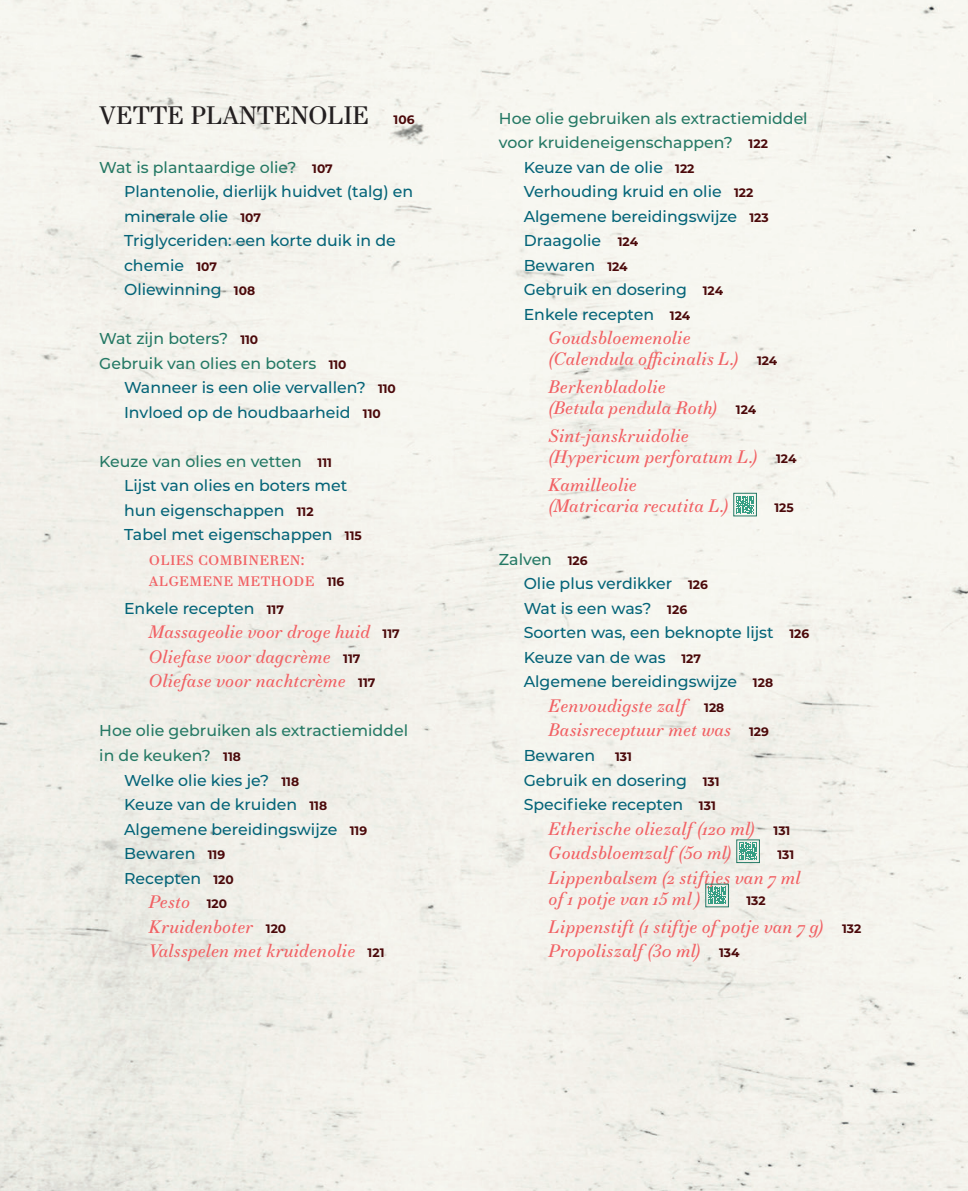
<style>
.page{position:relative;width:968px;height:1191px;background:#fff}
.page>*{position:absolute;margin:0;border:0;box-sizing:border-box;transform-origin:0 0}
.t1{font:24.5px "Essonnes Text";color:#231f20}
.t2{font:italic 17.5px/24.5px "Essonnes Text";letter-spacing:.01em;color:#f16164}
.t3{font:17.5px/21px "Essonnes Text";letter-spacing:.01em;color:#f16164}
.t4{font:500 15.75px/24.5px "Montserrat";color:#046478}
.t5{font:500 15.75px "Montserrat";color:#257965}
.t6{font:700 12.25px "Montserrat";color:#4b090a}
.s1{font-family:"Montserrat";font-weight:700;font-size:12.25px;color:#4b090a}
.s2{color:#257965}
.s3{font-weight:700;font-size:12.25px;color:#4b090a}
.s4{font-family:"Montserrat";font-weight:700;font-style:normal;font-size:12.25px;color:#4b090a}
</style>
<div class="page">
<img style="left:0;top:0;width:967px;height:1191px">
<svg style="left:736px;top:496px;width:17px;height:17px"></svg>
<div style="left:733px;top:493px;width:23px;height:23px;border:1px solid #257965"></div>
<svg style="left:739px;top:842px;width:17px;height:18px"></svg>
<svg style="left:708px;top:887px;width:18px;height:17px"></svg>
<div style="left:705px;top:884px;width:23px;height:23px;border:1px solid #257965"></div>
<h1 class="t1" style="left:99px;top:97px;width:317px">VETTE PLANTENOLIE <span class="s1">106</span></h1>
<p class="t4" style="left:124px;top:154px;width:291px;text-indent:-25px"><span class="s2">Wat is plantaardige olie?</span> <span class="s3">107<br></span>Plantenolie, dierlijk huidvet (talg) en minerale olie <span class="s3">107<br></span>Triglyceriden: een korte duik in de chemie <span class="s3">107<br></span>Oliewinning <span class="s3">108</span></p>
<p class="t5" style="left:99px;top:328px;width:160px">Wat zijn boters? <span class="s3">110</span></p>
<p class="t5" style="left:99px;top:352px;width:249px">Gebruik van olies en boters <span class="s3">110</span></p>
<p class="t4" style="left:124px;top:375px;width:273px">Wanneer is een olie vervallen? <span class="s3">110</span></p>
<p class="t4" style="left:124px;top:399px;width:258px">Invloed op de houdbaarheid <span class="s3">110</span></p>
<p class="t4" style="left:124px;top:448px;width:239px;text-indent:-25px"><span class="s2">Keuze van olies en vetten</span> <span class="s3">111<br></span>Lijst van olies en boters met hun eigenschappen <span class="s3">112<br></span>Tabel met eigenschappen <span class="s3">115</span></p>
<p class="t3" style="left:149px;top:548px;width:197px">Olies combineren: algemene methode <span class="s1">116</span></p>
<p class="t4" style="left:124px;top:595px;width:161px">Enkele recepten <span class="s3">117</span></p>
<p class="t2" style="left:149px;top:620px;width:252px">Massageolie voor droge huid <span class="s4">117<br></span>Oliefase voor dagcrème <span class="s4">117<br></span>Oliefase voor nachtcrème <span class="s4">117</span></p>
<p class="t5" style="left:99px;top:720px;width:310px">Hoe olie gebruiken als extractiemiddel</p>
<p class="t5" style="left:99px;top:744px;width:143px">in de keuken? <span class="s3">118</span></p>
<p class="t4" style="left:124px;top:767px;width:176px">Welke olie kies je? <span class="s3">118</span></p>
<p class="t4" style="left:124px;top:791px;width:204px">Keuze van de kruiden <span class="s3">118</span></p>
<p class="t4" style="left:124px;top:816px;width:245px">Algemene bereidingswijze <span class="s3">119</span></p>
<p class="t4" style="left:124px;top:840px;width:103px">Bewaren <span class="s3">119</span></p>
<p class="t4" style="left:124px;top:865px;width:111px">Recepten <span class="s3">120</span></p>
<p class="t2" style="left:149px;top:889px;width:237px">Pesto <span class="s4">120<br></span>Kruidenboter <span class="s4">120<br></span>Valsspelen met kruidenolie <span class="s4">121</span></p>
<p class="t5" style="left:499px;top:107px;width:310px">Hoe olie gebruiken als extractiemiddel</p>
<p class="t5" style="left:499px;top:132px;width:270px">voor kruideneigenschappen? <span class="s3">122</span></p>
<p class="t4" style="left:523px;top:154px;width:172px">Keuze van de olie <span class="s3">122</span></p>
<p class="t4" style="left:523px;top:179px;width:231px">Verhouding kruid en olie <span class="s3">122</span></p>
<p class="t4" style="left:523px;top:203px;width:246px">Algemene bereidingswijze <span class="s3">123</span></p>
<p class="t4" style="left:523px;top:228px;width:116px">Draagolie <span class="s3">124</span></p>
<p class="t4" style="left:523px;top:252px;width:105px">Bewaren <span class="s3">124</span></p>
<p class="t4" style="left:523px;top:277px;width:201px">Gebruik en dosering <span class="s3">124</span></p>
<p class="t4" style="left:523px;top:301px;width:168px">Enkele recepten <span class="s3">124</span></p>
<p class="t2" style="left:548px;top:327px;width:230px;line-height:21px">Goudsbloemenolie (Calendula officinalis L.) <span class="s4">124</span></p>
<p class="t2" style="left:548px;top:376px;width:209px;line-height:21px">Berkenbladolie<br>(Betula pendula Roth) <span class="s4">124</span></p>
<p class="t2" style="left:548px;top:425px;width:249px;line-height:21px">Sint-janskruidolie<br>(Hypericum perforatum L.) <span class="s4">124</span></p>
<p class="t2" style="left:548px;top:474px;width:182px;line-height:21px">Kamilleolie (Matricaria recutita L.)</p>
<p class="t6" style="left:774px;top:499px;width:21px">125</p>
<p class="t4" style="left:523px;top:546px;width:287px;text-indent:-25px"><span class="s2">Zalven</span> <span class="s3">126<br></span>Olie plus verdikker <span class="s3">126<br></span>Wat is een was? <span class="s3">126<br></span>Soorten was, een beknopte lijst <span class="s3">126<br></span>Keuze van de was <span class="s3">127<br></span>Algemene bereidingswijze <span class="s3">128</span></p>
<p class="t2" style="left:548px;top:693px;width:222px">Eenvoudigste zalf <span class="s4">128<br></span>Basisreceptuur met was <span class="s4">129</span></p>
<p class="t4" style="left:523px;top:742px;width:73px">Bewaren</p>
<p class="t6" style="left:615px;top:748px;width:18px">131</p>
<p class="t4" style="left:523px;top:767px;width:197px">Gebruik en dosering <span class="s3">131<br></span>Specifieke recepten <span class="s3">131</span></p>
<p class="t2" style="left:548px;top:816px;width:243px">Etherische oliezalf (120 ml) <span class="s4">131<br></span>Goudsbloemzalf (50 ml)</p>
<p class="t6" style="left:777px;top:846px;width:18px">131</p>
<p class="t2" style="left:548px;top:866px;width:254px;line-height:21px">Lippenbalsem (2 stiftjes van 7 ml of 1 potje van 15 ml )</p>
<p class="t6" style="left:746px;top:891px;width:21px">132</p>
<p class="t2" style="left:548px;top:914px;width:314px">Lippenstift (1 stiftje of potje van 7 g) <span class="s4">132<br></span>Propoliszalf (30 ml) <span class="s4">134</span></p>
</div>
